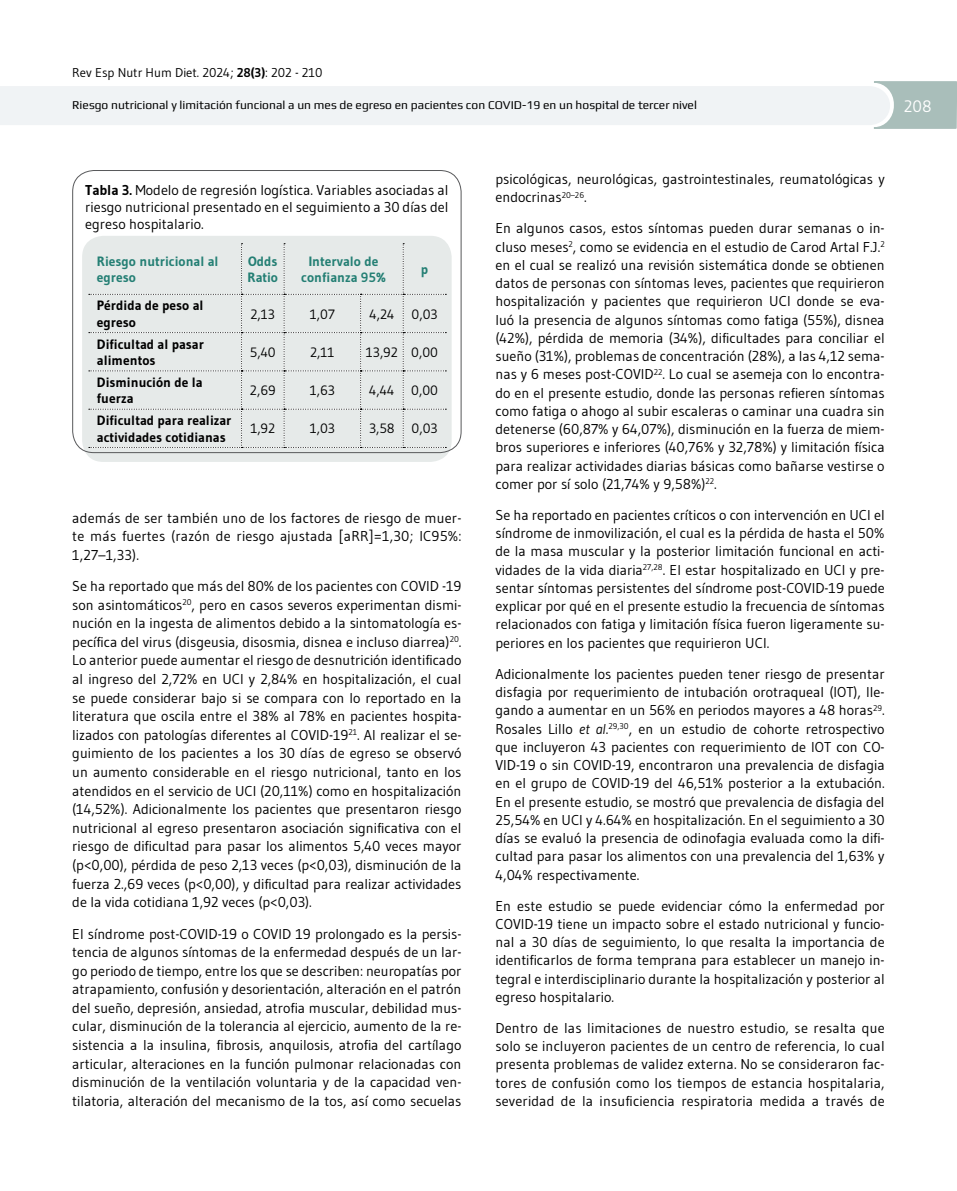
<style>
.page{position:relative;width:957px;height:1191px;background:#fff}
.page>*{position:absolute;margin:0;border:0;box-sizing:border-box;transform-origin:0 0}
.t1{font:16.5px "Gudea";color:#fff}
.t2{font:14.25px/18.3px "Gudea";color:#000;text-align:justify}
.t3{font:700 13.5px/16.2px "Gudea";color:#000}
.t4{font:13.5px "Gudea";color:#000}
.t5{font:700 13.5px/16.2px "Gudea";color:#247f74}
.t6{font:12.75px "Gudea";color:#000}
.t7{font:12px "Play";color:#000}
.s1{font-weight:700}
.s2{font-style:italic}
</style>
<div class="page">
<svg style="left:0;top:81px;width:957px;height:48px"></svg>
<div style="left:82px;top:236px;width:370px;height:226px;background:#e6eae9;border-radius:21px"></div>
<div style="left:72px;top:170px;width:389px;height:283px;border:1px solid #58595b;border-radius:21px"></div>
<svg style="left:89px;top:243px;width:357px;height:205px"></svg>
<p class="t6" style="left:72px;top:65px;width:252px">Rev Esp Nutr Hum Diet. 2024; <span class="s1">28(3)</span>: 202 - 210</p>
<p class="t7" style="left:72px;top:97px;width:626px">Riesgo nutricional y limitación funcional a un mes de egreso en pacientes con COVID-19 en un hospital de tercer nivel</p>
<p class="t1" style="left:904px;top:96px;width:29px">208</p>
<p class="t2" style="left:85px;top:181px;width:365px;line-height:17.1px"><span class="s1">Tabla 3.</span> Modelo de regresión logística. Variables asociadas al riesgo nutricional presentado en el seguimiento a 30 días del egreso hospitalario.</p>
<p class="t5" style="left:97px;top:253px;width:123px">Riesgo nutricional al egreso</p>
<p class="t5" style="left:247px;top:253px;width:32px">Odds<br>Ratio</p>
<p class="t5" style="left:301px;top:253px;width:86px;text-align:center">Intervalo de confianza 95%</p>
<p class="t5" style="left:421px;top:261px;width:9px">p</p>
<p class="t3" style="left:97px;top:297px;width:108px">Pérdida de peso al egreso</p>
<p class="t4" style="left:250px;top:305px;width:26px">2,13</p>
<p class="t4" style="left:310px;top:305px;width:26px">1,07</p>
<p class="t4" style="left:369px;top:305px;width:26px">4,24</p>
<p class="t4" style="left:411px;top:305px;width:28px">0,03</p>
<p class="t3" style="left:97px;top:336px;width:109px">Dificultad al pasar alimentos</p>
<p class="t4" style="left:250px;top:344px;width:27px">5,40</p>
<p class="t4" style="left:310px;top:344px;width:26px">2,11</p>
<p class="t4" style="left:366px;top:344px;width:74px">13,92 0,00</p>
<p class="t3" style="left:97px;top:374px;width:107px">Disminución de la fuerza</p>
<p class="t4" style="left:250px;top:382px;width:27px">2,69</p>
<p class="t4" style="left:310px;top:382px;width:27px">1,63</p>
<p class="t4" style="left:369px;top:382px;width:70px">4,44 0,00</p>
<p class="t3" style="left:97px;top:412px;width:136px">Dificultad para realizar actividades cotidianas</p>
<p class="t4" style="left:250px;top:420px;width:26px">1,92</p>
<p class="t4" style="left:310px;top:420px;width:27px">1,03</p>
<p class="t4" style="left:369px;top:420px;width:70px">3,58 0,03</p>
<p class="t2" style="left:72px;top:508px;width:391px">además de ser también uno de los factores de riesgo de muer&shy;te más fuertes (razón de riesgo ajustada [aRR]=1,30; IC95%:<br>1,27–1,33).</p>
<p class="t2" style="left:72px;top:576px;width:391px">Se ha reportado que más del 80% de los pacientes con COVID -19 son asintomáticos<sup>20</sup>, pero en casos severos experimentan dismi&shy;nución en la ingesta de alimentos debido a la sintomatología es&shy;pecífica del virus (disgeusia, disosmia, disnea e incluso diarrea)<sup>20</sup>.<br>Lo anterior puede aumentar el riesgo de desnutrición identificado al ingreso del 2,72% en UCI y 2,84% en hospitalización, el cual se puede considerar bajo si se compara con lo reportado en la literatura que oscila entre el 38% al 78% en pacientes hospita&shy;lizados con patologías diferentes al COVID-19<sup>21</sup>. Al realizar el se&shy;guimiento de los pacientes a los 30 días de egreso se observó un aumento considerable en el riesgo nutricional, tanto en los atendidos en el servicio de UCI (20,11%) como en hospitalización (14,52%). Adicionalmente los pacientes que presentaron riesgo nutricional al egreso presentaron asociación significativa con el riesgo de dificultad para pasar los alimentos 5,40 veces mayor (p&lt;0,00), pérdida de peso 2,13 veces (p&lt;0,03), disminución de la fuerza 2.,69 veces (p&lt;0,00), y dificultad para realizar actividades de la vida cotidiana 1,92 veces (p&lt;0,03).</p>
<p class="t2" style="left:72px;top:924px;width:391px">El síndrome post-COVID-19 o COVID 19 prolongado es la persis&shy;tencia de algunos síntomas de la enfermedad después de un lar&shy;go periodo de tiempo, entre los que se describen: neuropatías por atrapamiento, confusión y desorientación, alteración en el patrón del sueño, depresión, ansiedad, atrofia muscular, debilidad mus&shy;cular, disminución de la tolerancia al ejercicio, aumento de la re&shy;sistencia a la insulina, fibrosis, anquilosis, atrofia del cartílago articular, alteraciones en la función pulmonar relacionadas con disminución de la ventilación voluntaria y de la capacidad ven&shy;tilatoria, alteración del mecanismo de la tos, así como secuelas</p>
<p class="t2" style="left:495px;top:169px;width:391px">psicológicas, neurológicas, gastrointestinales, reumatológicas y endocrinas<sup>20–26</sup>.</p>
<p class="t2" style="left:495px;top:219px;width:391px">En algunos casos, estos síntomas pueden durar semanas o in&shy;cluso meses<sup>2</sup>, como se evidencia en el estudio de Carod Artal F.J.<sup>2 </sup>en el cual se realizó una revisión sistemática donde se obtienen datos de personas con síntomas leves, pacientes que requirieron hospitalización y pacientes que requirieron UCI donde se eva&shy;luó la presencia de algunos síntomas como fatiga (55%), disnea (42%), pérdida de memoria (34%), dificultades para conciliar el sueño (31%), problemas de concentración (28%), a las 4,12 sema&shy;nas y 6 meses post-COVID<sup>22</sup>. Lo cual se asemeja con lo encontra&shy;do en el presente estudio, donde las personas refieren síntomas como fatiga o ahogo al subir escaleras o caminar una cuadra sin detenerse (60,87% y 64,07%), disminución en la fuerza de miem&shy;bros superiores e inferiores (40,76% y 32,78%) y limitación física para realizar actividades diarias básicas como bañarse vestirse o comer por sí solo (21,74% y 9,58%)<sup>22</sup>.</p>
<p class="t2" style="left:495px;top:505px;width:391px">Se ha reportado en pacientes críticos o con intervención en UCI el síndrome de inmovilización, el cual es la pérdida de hasta el 50% de la masa muscular y la posterior limitación funcional en acti&shy;vidades de la vida diaria<sup>27,28</sup>. El estar hospitalizado en UCI y pre&shy;sentar síntomas persistentes del síndrome post-COVID-19 puede explicar por qué en el presente estudio la frecuencia de síntomas relacionados con fatiga y limitación física fueron ligeramente su&shy;periores en los pacientes que requirieron UCI.</p>
<p class="t2" style="left:495px;top:664px;width:391px">Adicionalmente los pacientes pueden tener riesgo de presentar disfagia por requerimiento de intubación orotraqueal (IOT), lle&shy;gando a aumentar en un 56% en periodos mayores a 48 horas<sup>29</sup>.<br>Rosales Lillo <span class="s2">et al</span>.<sup>29,30</sup>, en un estudio de cohorte retrospectivo que incluyeron 43 pacientes con requerimiento de IOT con CO-VID-19 o sin COVID-19, encontraron una prevalencia de disfagia en el grupo de COVID-19 del 46,51% posterior a la extubación.<br>En el presente estudio, se mostró que prevalencia de disfagia del 25,54% en UCI y 4.64% en hospitalización. En el seguimiento a 30 días se evaluó la presencia de odinofagia evaluada como la difi&shy;cultad para pasar los alimentos con una prevalencia del 1,63% y 4,04% respectivamente.</p>
<p class="t2" style="left:495px;top:896px;width:391px">En este estudio se puede evidenciar cómo la enfermedad por COVID-19 tiene un impacto sobre el estado nutricional y funcio&shy;nal a 30 días de seguimiento, lo que resalta la importancia de identificarlos de forma temprana para establecer un manejo in&shy;tegral e interdisciplinario durante la hospitalización y posterior al egreso hospitalario.</p>
<p class="t2" style="left:495px;top:1018px;width:391px">Dentro de las limitaciones de nuestro estudio, se resalta que solo se incluyeron pacientes de un centro de referencia, lo cual presenta problemas de validez externa. No se consideraron fac&shy;tores de confusión como los tiempos de estancia hospitalaria, severidad de la insuficiencia respiratoria medida a través de</p>
</div>
